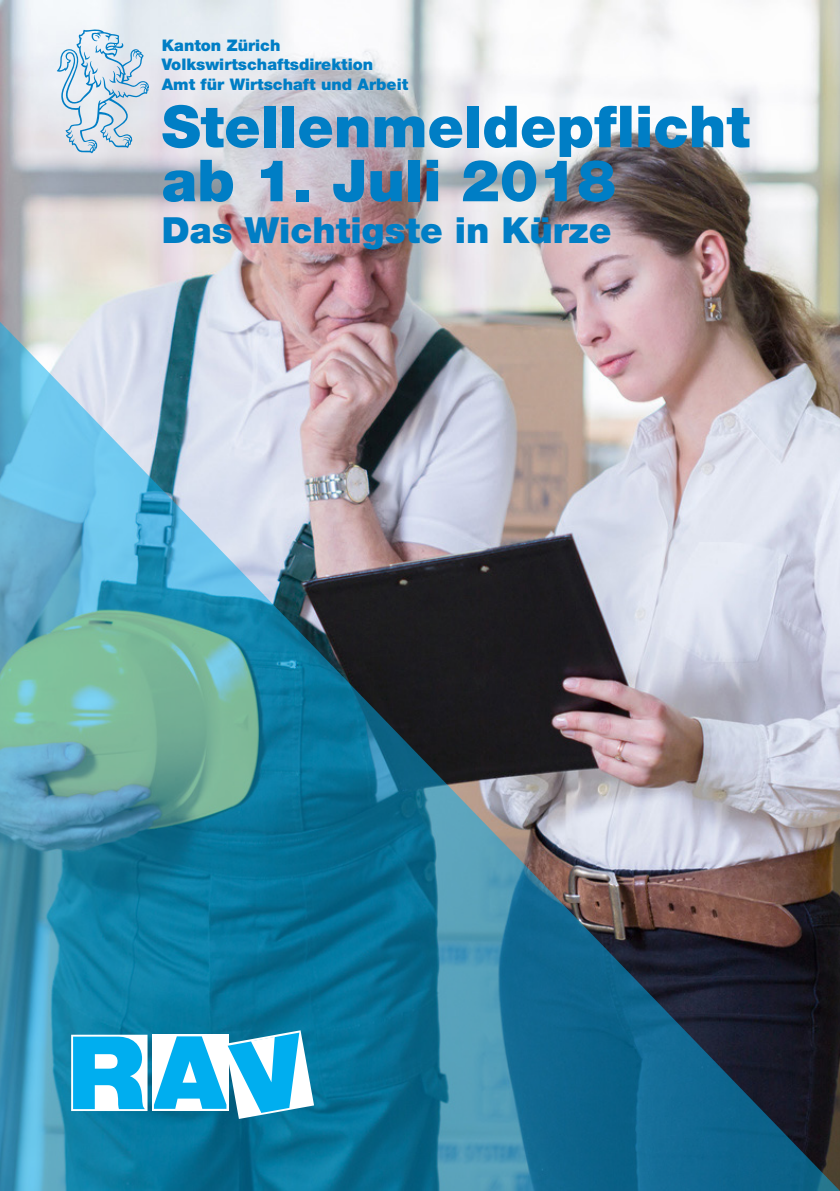
<style>
.page{position:relative;width:840px;height:1191px;background:#fff}
.page>*{position:absolute;margin:0;border:0;box-sizing:border-box;transform-origin:0 0}
.t1{font:900 58px/54px "Helvetica Neue LT Pro";color:#007ec5}
.t2{font:900 36px "Helvetica Neue LT Pro";color:#007ec5}
.t3{font:900 16px "Helvetica Neue LT Pro";color:#007ec5}
</style>
<div class="page">
<img style="left:0;top:0;width:839px;height:322px">
<img style="left:0;top:322px;width:839px;height:869px">
<svg style="left:57px;top:30px;width:92px;height:123px;background:#c5d9e7"></svg>
<svg style="left:71px;top:1034px;width:76px;height:77px"></svg>
<div style="left:152px;top:1034px;width:76px;height:77px;background:#fff"></div>
<svg style="left:154px;top:1030px;width:160px;height:89px"></svg>
<p class="t3" style="left:162px;top:36px;width:120px">Kanton Zürich</p>
<p class="t3" style="left:162px;top:55px;width:213px">Volkswirtschaftsdirektion</p>
<p class="t3" style="left:162px;top:74px;width:248px">Amt für Wirtschaft und Arbeit</p>
<p class="t1" style="left:162px;top:99px;width:589px">Stellenmeldepflicht ab 1. Juli 2018</p>
<p class="t2" style="left:162px;top:208px;width:451px">Das Wichtigste in Kürze</p>
</div>
